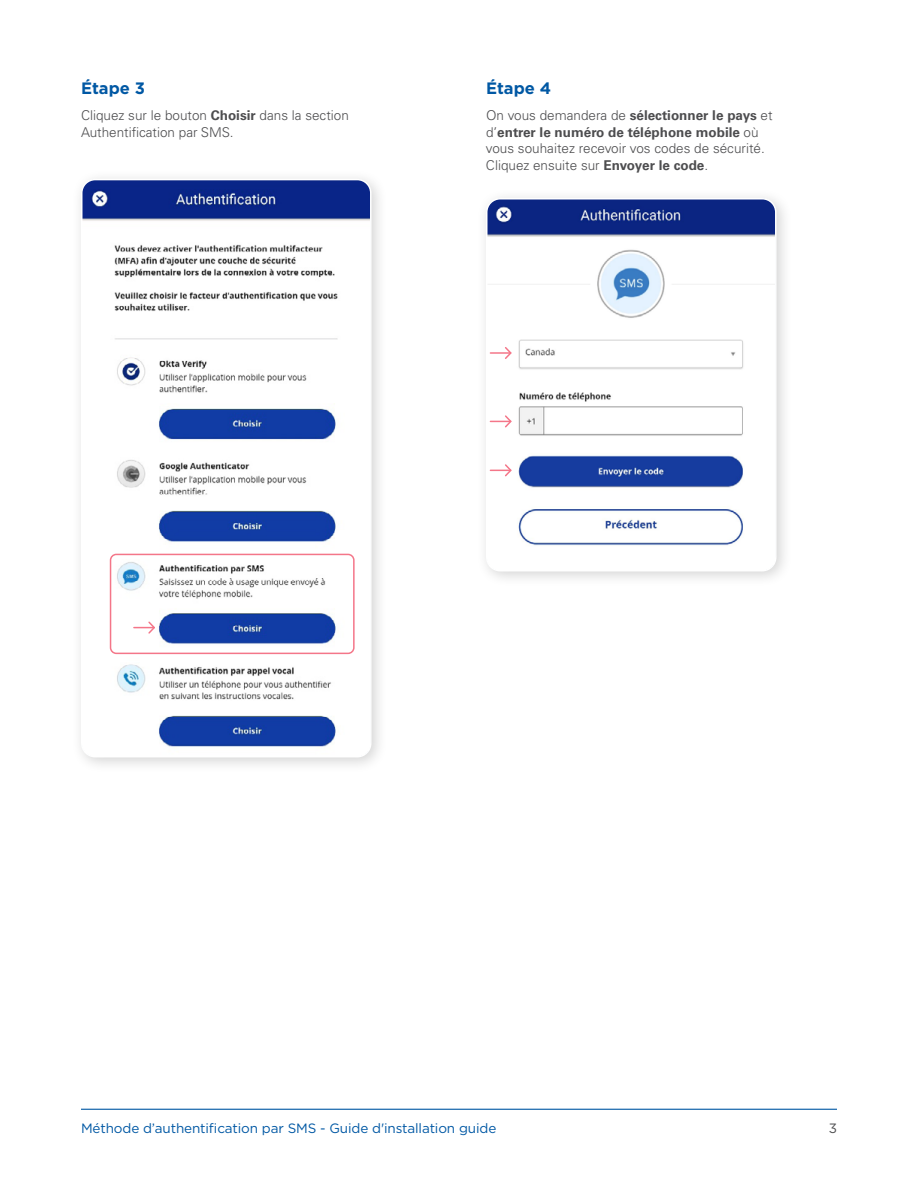
<style>
.page{position:relative;width:918px;height:1188px;background:#fff}
.page>*{position:absolute;margin:0;border:0;box-sizing:border-box;transform-origin:0 0}
.t1{font:700 16.5px "Gotham";color:#0058a4}
.t2{font:300 13.5px/16.5px "Univers LT Pro 45";color:#4d4d4f}
.t3{font:13.5px "Gotham";letter-spacing:-.01em;color:#0058a4}
.t4{font:700 13.5px "Univers LT Pro 65";color:#4d4d4f}
.t5{font:13.5px "Gotham";color:#4d4d4f}
.s1{font-family:"Univers LT Pro 65";font-weight:700}
.s2{font-family:"Univers LT Pro 45";font-weight:300}
</style>
<div class="page">
<hr style="left:81px;top:1109px;width:756px;height:1px;background:#0058a4">
<div style="left:476px;top:188px;width:317px;height:400px;background:#000;opacity:.18"></div>
<img style="left:487px;top:199px;width:288px;height:372px">
<div style="left:486px;top:198px;width:291px;height:374px;border:2px solid #fff;border-radius:14px"></div>
<svg style="left:490px;top:414px;width:23px;height:15px"></svg>
<svg style="left:490px;top:463px;width:23px;height:15px"></svg>
<svg style="left:503px;top:346px;width:10px;height:14px"></svg>
<hr style="left:490px;top:352px;width:21px;height:2px;background:#f47689">
<div style="left:71px;top:169px;width:317px;height:605px;background:#000;opacity:.18"></div>
<img style="left:82px;top:180px;width:288px;height:577px">
<div style="left:81px;top:179px;width:291px;height:578px;border:2px solid #fff;border-radius:14px"></div>
<svg style="left:134px;top:620px;width:22px;height:15px"></svg>
<div style="left:110px;top:554px;width:245px;height:100px;border:2px solid #f47689;border-radius:6px"></div>
<p class="t1" style="left:81px;top:77px;width:66px">Étape 3</p>
<p class="t2" style="left:81px;top:107px;width:269px">Cliquez sur le bouton <span class="s1">Choisir</span> dans la section<br>Authentification par SMS.</p>
<p class="t1" style="left:486px;top:77px;width:67px">Étape 4</p>
<p class="t2" style="left:486px;top:107px;width:288px">On vous demandera de <span class="s1">sélectionner le pays</span> et</p>
<p class="t4" style="left:486px;top:123px;width:274px"><span class="s2">d’</span>entrer le numéro de téléphone mobile <span class="s2">où</span></p>
<p class="t2" style="left:486px;top:140px;width:280px">vous souhaitez recevoir vos codes de sécurité.<br>Cliquez ensuite sur <span class="s1">Envoyer le code</span>.</p>
<p class="t3" style="left:81px;top:1119px;width:417px">Méthode d’authentification par SMS - Guide d'installation guide</p>
<p class="t5" style="left:829px;top:1119px;width:10px">3</p>
</div>
